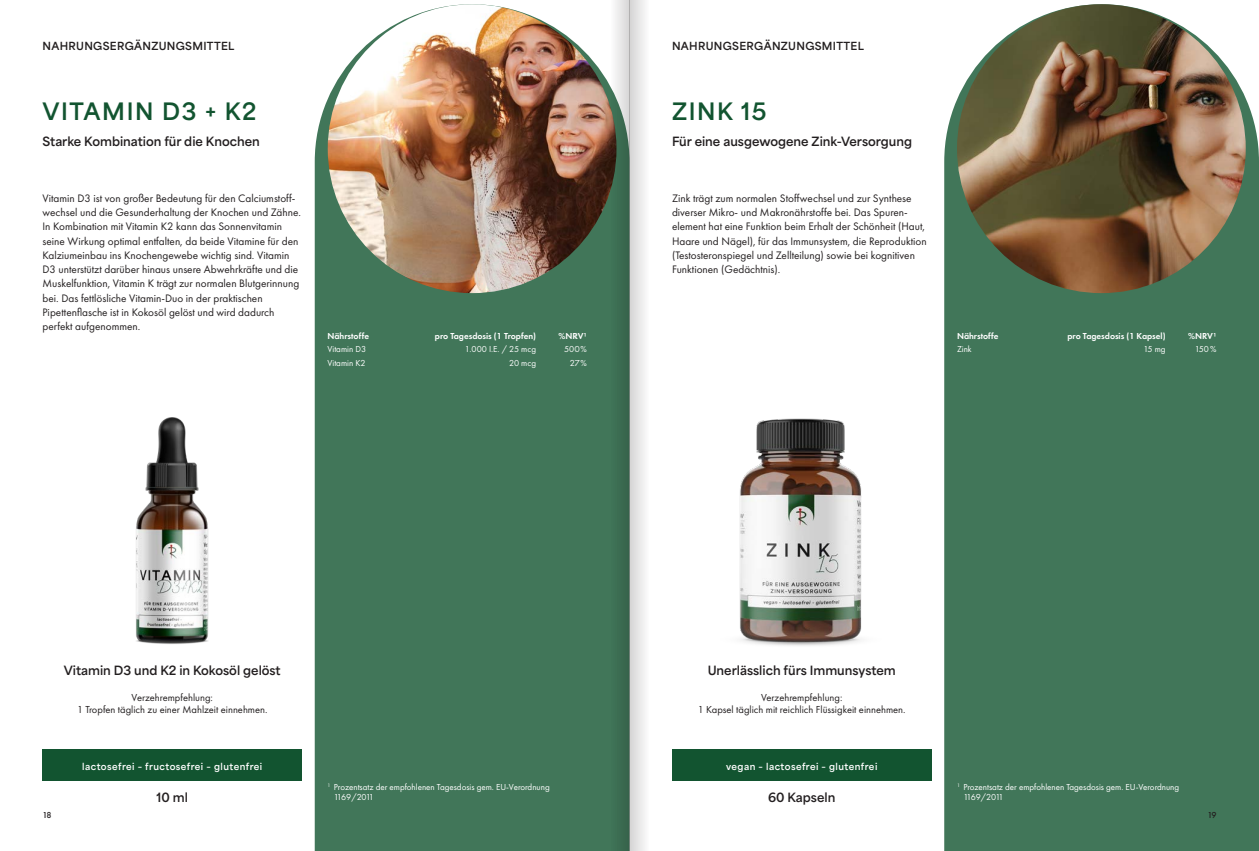
<style>
.page{position:relative;width:1259px;height:851px;background:#fff}
.page>*{position:absolute;margin:0;border:0;box-sizing:border-box;transform-origin:0 0}
.t1{font:700 22.5px "Area Normal";letter-spacing:.07em;color:#125430}
.t2{font:700 12px "Area Normal";color:#231f20}
.t3{font:11.25px/14.2px "Futura PT";color:#231f20}
.t4{font:10.5px/12px "Futura PT";color:#231f20;text-align:center}
.t5{font:700 10.5px "Area Normal";letter-spacing:.03em;color:#231f20}
.t6{font:9px/10.5px "Futura PT";color:#fff}
.t7{font:600 9px "Futura PT";color:#fff}
.t8{font:700 9px "Area Normal";letter-spacing:.05em;color:#fff}
.t9{font:500 9px "Futura PT";color:#231f20}
</style>
<div class="page">
<div style="left:315px;top:4px;width:261px;height:846px;background:#417659"></div>
<div style="left:944px;top:4px;width:315px;height:846px;background:#417659"></div>
<img style="left:328px;top:4px;width:288px;height:289px;border-radius:144px">
<div style="left:43px;top:748px;width:259px;height:32px;background:#125430"></div>
<div style="left:672px;top:748px;width:259px;height:32px;background:#125430"></div>
<img style="left:957px;top:4px;width:288px;height:289px;border-radius:144px">
<img style="left:136px;top:417px;width:73px;height:227px">
<img style="left:739px;top:418px;width:123px;height:228px">
<svg style="left:629px;top:0;width:53px;height:850px"></svg>
<svg style="left:576px;top:0;width:53px;height:850px;background:#577a62"></svg>
<p class="t5" style="left:43px;top:36px;width:193px">NAHRUNGSERGÄNZUNGSMITTEL</p>
<p class="t5" style="left:672px;top:36px;width:193px">NAHRUNGSERGÄNZUNGSMITTEL</p>
<h1 class="t1" style="left:43px;top:91px;width:215px">VITAMIN D3 + K2</h1>
<p class="t2" style="left:43px;top:130px;width:219px">Starke Kombination für die Knochen</p>
<p class="t3" style="left:43px;top:191px;width:260px">Vitamin D3 ist von großer Bedeutung für den Calciumstoff&shy;wechsel und die Gesunderhaltung der Knochen und Zähne.<br>In Kombination mit Vitamin K2 kann das Sonnenvitamin seine Wirkung optimal entfalten, da beide Vitamine für den Kalziumeinbau ins Knochengewebe wichtig sind. Vitamin D3 unterstützt darüber hinaus unsere Abwehrkräfte und die Muskelfunktion, Vitamin K trägt zur normalen Blutgerinnung bei. Das fettlösliche Vitamin-Duo in der praktischen Pipettenflasche ist in Kokosöl gelöst und wird dadurch perfekt aufgenommen.</p>
<p class="t7" style="left:327px;top:330px;width:43px">Nährstoffe</p>
<p class="t7" style="left:435px;top:330px;width:103px">pro Tagesdosis (1 Tropfen)</p>
<p class="t7" style="left:558px;top:330px;width:30px">%NRV¹</p>
<p class="t6" style="left:327px;top:344px;width:40px">Vitamin D3</p>
<p class="t6" style="left:465px;top:344px;width:73px">1.000 I.E. / 25 mcg</p>
<p class="t6" style="left:564px;top:344px;width:24px">500%</p>
<p class="t6" style="left:327px;top:357px;width:40px">Vitamin K2</p>
<p class="t6" style="left:509px;top:357px;width:28px">20 mcg</p>
<p class="t6" style="left:570px;top:357px;width:19px">27%</p>
<h1 class="t1" style="left:672px;top:91px;width:96px">ZINK 15</h1>
<p class="t2" style="left:672px;top:130px;width:241px">Für eine ausgewogene Zink-Versorgung</p>
<p class="t3" style="left:672px;top:191px;width:256px">Zink trägt zum normalen Stoffwechsel und zur Synthese diverser Mikro- und Makronährstoffe bei. Das Spuren&shy;element hat eine Funktion beim Erhalt der Schönheit (Haut, Haare und Nägel), für das Immunsystem, die Reproduktion (Testosteronspiegel und Zellteilung) sowie bei kognitiven Funktionen (Gedächtnis).</p>
<p class="t7" style="left:957px;top:330px;width:43px">Nährstoffe</p>
<p class="t7" style="left:1067px;top:330px;width:100px">pro Tagesdosis (1 Kapsel)</p>
<p class="t7" style="left:1188px;top:330px;width:30px">%NRV¹</p>
<p class="t6" style="left:957px;top:344px;width:16px">Zink</p>
<p class="t6" style="left:1143px;top:344px;width:24px">15 mg</p>
<p class="t6" style="left:1194px;top:344px;width:23px">150%</p>
<p class="t2" style="left:64px;top:659px;width:218px">Vitamin D3 und K2 in Kokosöl gelöst</p>
<p class="t4" style="left:77px;top:691px;width:192px">Verzehrempfehlung:<br>1 Tropfen täglich zu einer Mahlzeit einnehmen.</p>
<p class="t2" style="left:708px;top:659px;width:189px">Unerlässlich fürs Immunsystem</p>
<p class="t4" style="left:698px;top:691px;width:209px">Verzehrempfehlung:<br>1 Kapsel täglich mit reichlich Flüssigkeit einnehmen.</p>
<p class="t8" style="left:82px;top:757px;width:181px">lactosefrei – fructosefrei – glutenfrei</p>
<p class="t8" style="left:726px;top:757px;width:153px">vegan – lactosefrei – glutenfrei</p>
<p class="t2" style="left:157px;top:786px;width:33px">10 ml</p>
<p class="t6" style="left:334px;top:781px;width:217px;text-indent:-6px"><sup>1</sup> Prozentsatz der empfohlenen Tagesdosis gem. EU-Verordnung<br>1169/2011</p>
<p class="t2" style="left:768px;top:786px;width:69px">60 Kapseln</p>
<p class="t6" style="left:963px;top:781px;width:217px;text-indent:-6px"><sup>1</sup> Prozentsatz der empfohlenen Tagesdosis gem. EU-Verordnung<br>1169/2011</p>
<p class="t9" style="left:43px;top:809px;width:11px">18</p>
<p class="t9" style="left:1207px;top:809px;width:10px">19</p>
</div>
